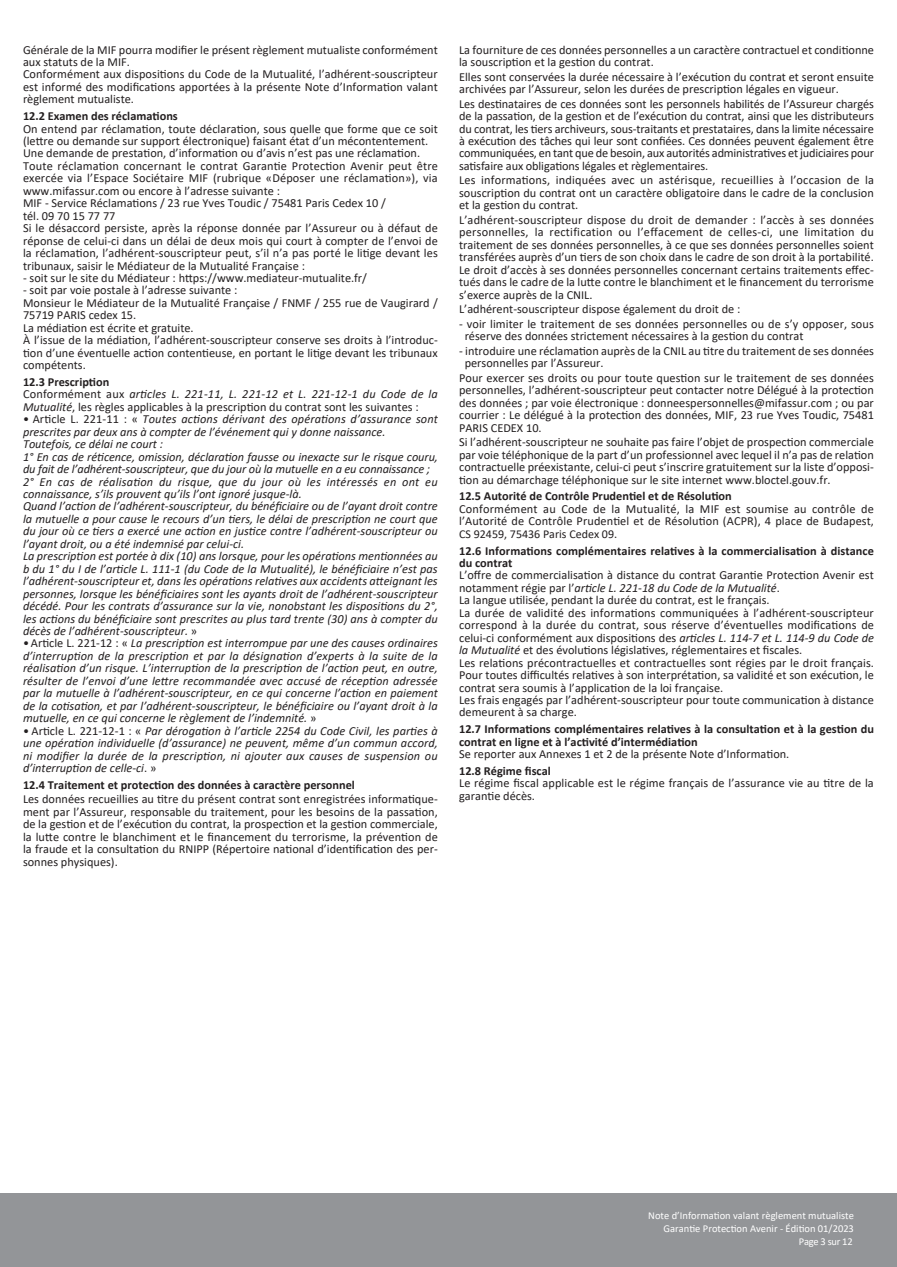
<style>
.page{position:relative;width:897px;height:1267px;background:#fff}
.page>*{position:absolute;margin:0;border:0;box-sizing:border-box;transform-origin:0 0}
.t1{font:12.3px/12.5px "Calibri";color:#231f20}
.t2{font:italic 12.3px/12.5px "Calibri";color:#231f20;text-align:justify}
.t3{font:700 12.3px/12.5px "Calibri";color:#231f20}
.t4{font:12px "Calibri";color:#231f20}
.t5{font:10.5px/13.2px "Calibri";color:#fff;text-align:right}
.s1{font-weight:700}
.s2{font-style:italic}
.s3{font-style:normal}
.s4{font-size:12px}
.s5{font-size:12.3px}
</style>
<div class="page">
<div style="left:0;top:1192px;width:896px;height:74px;background:#939598"></div>
<p class="t1" style="left:23px;top:43px;width:416px">Générale de la MIF pourra modifier le présent règlement mutualiste conformément aux statuts de la MIF.<br>Conformément aux dispositions du Code de la Mutualité, l’adhérent-souscripteur est informé des modifications apportées à la présente Note d’Information valant règlement mutualiste.</p>
<p class="t3" style="left:23px;top:110px;width:156px">12.2 Examen des réclamations</p>
<p class="t1" style="left:23px;top:122px;width:416px">On entend par réclamation, toute déclaration, sous quelle que forme que ce soit (lettre ou demande sur support électronique) faisant état d’un mécontentement.<br>Une demande de prestation, d’information ou d’avis n’est pas une réclamation.<br>Toute réclamation concernant le contrat Garantie Protection Avenir peut être exercée via l’Espace Sociétaire MIF (rubrique «Déposer une réclamation»), via www.mifassur.com ou encore à l’adresse suivante :<br>MIF - Service Réclamations / 23 rue Yves Toudic / 75481 Paris Cedex 10 /<br>tél. 09 70 15 77 77<br>Si le désaccord persiste, après la réponse donnée par l’Assureur ou à défaut de réponse de celui-ci dans un délai de deux mois qui court à compter de l’envoi de la réclamation, l’adhérent-souscripteur peut, s’il n’a pas porté le litige devant les tribunaux, saisir le Médiateur de la Mutualité Française :</p>
<p class="t1" style="left:23px;top:271px;width:345px">- soit sur le site du Médiateur : https://www.mediateur-mutualite.fr/</p>
<p class="t1" style="left:23px;top:284px;width:416px">- soit par voie postale à l’adresse suivante :<br>Monsieur le Médiateur de la Mutualité Française / FNMF / 255 rue de Vaugirard / 75719 PARIS cedex 15.<br>La médiation est écrite et gratuite.<br>À l’issue de la médiation, l’adhérent-souscripteur conserve ses droits à l’introduc&shy;tion d’une éventuelle action contentieuse, en portant le litige devant les tribunaux compétents.</p>
<p class="t1" style="left:23px;top:375px;width:416px"><span class="s1">12.3 Prescription<br></span>Conformément aux <span class="s2">articles L. 221-11, L. 221-12 et L. 221-12-1 du Code de la<br>Mutualité</span>, les règles applicables à la prescription du contrat sont les suivantes :</p>
<p class="t2" style="left:23px;top:412px;width:416px;text-align:left"><span class="s3">• Article L. 221-11 : «</span> Toutes actions dérivant des opérations d’assurance sont prescrites par deux ans à compter de l’événement qui y donne naissance.<br>Toutefois, ce délai ne court :<br>1° En cas de réticence, omission, déclaration fausse ou inexacte sur le risque couru, du fait de l’adhérent-souscripteur, que du jour où la mutuelle en a eu connaissance ; 2° En cas de réalisation du risque, que du jour où les intéressés en ont eu connaissance, s’ils prouvent qu’ils l’ont ignoré jusque-là.<br>Quand l’action de l’adhérent-souscripteur, du bénéficiaire ou de l’ayant droit contre la mutuelle a pour cause le recours d’un tiers, le délai de prescription ne court que du jour où ce tiers a exercé une action en justice contre l’adhérent-souscripteur ou l’ayant droit, ou a été indemnisé par celui-ci.<br>La prescription est portée à dix (10) ans lorsque, pour les opérations mentionnées au b du 1° du I de l’article L. 111-1 (du Code de la Mutualité), le bénéficiaire n’est pas l’adhérent-souscripteur et, dans les opérations relatives aux accidents atteignant les personnes, lorsque les bénéficiaires sont les ayants droit de l’adhérent-souscripteur décédé. Pour les contrats d’assurance sur la vie, nonobstant les dispositions du 2°, les actions du bénéficiaire sont prescrites au plus tard trente (30) ans à compter du décès de l’adhérent-souscripteur. <span class="s3">»</span></p>
<p class="t2" style="left:23px;top:636px;width:416px"><span class="s3">• Article L. 221-12 : «</span> La prescription est interrompue par une des causes ordinaires d’interruption de la prescription et par la désignation d’experts à la suite de la réalisation d’un risque. L’interruption de la prescription de l’action peut, en outre, résulter de l’envoi d’une lettre recommandée avec accusé de réception adressée par la mutuelle à l’adhérent-souscripteur, en ce qui concerne l’action en paiement de la cotisation, et par l’adhérent-souscripteur, le bénéficiaire ou l’ayant droit à la mutuelle, en ce qui concerne le règlement de l’indemnité. <span class="s3">»</span></p>
<p class="t2" style="left:23px;top:723px;width:416px"><span class="s3">• Article L. 221-12-1 : «</span> Par dérogation à l’article 2254 du Code Civil, les parties à une opération individuelle (d’assurance) ne peuvent, même d’un commun accord, ni modifier la durée de la prescription, ni ajouter aux causes de suspension ou d’interruption de celle-ci<span class="s3">. »</span></p>
<p class="t3" style="left:23px;top:778px;width:333px">12.4 Traitement et protection des données à caractère personnel</p>
<p class="t1" style="left:23px;top:792px;width:416px;text-align:justify">Les données recueillies au titre du présent contrat sont enregistrées informatique&shy;ment par l’Assureur, responsable du traitement, pour les besoins de la passation, de la gestion et de l’exécution du contrat, la prospection et la gestion commerciale, la lutte contre le blanchiment et le financement du terrorisme, la prévention de la fraude et la consultation du RNIPP (Répertoire national d’identification des per&shy;sonnes physiques).</p>
<p class="t1" style="left:459px;top:43px;width:416px">La fourniture de ces données personnelles a un caractère contractuel et conditionne la souscription et la gestion du contrat.</p>
<p class="t1" style="left:459px;top:70px;width:416px">Elles sont conservées la durée nécessaire à l’exécution du contrat et seront ensuite archivées par l’Assureur, selon les durées de prescription légales en vigueur.</p>
<p class="t1" style="left:459px;top:97px;width:416px;text-align:justify">Les destinataires de ces données sont les personnels habilités de l’Assureur chargés de la passation, de la gestion et de l’exécution du contrat, ainsi que les distributeurs du contrat, les tiers archiveurs, sous-traitants et prestataires, dans la limite nécessaire à exécution des tâches qui leur sont confiées. Ces données peuvent également être communiquées, en tant que de besoin, aux autorités administratives et judiciaires pour satisfaire aux obligations légales et règlementaires.</p>
<p class="t1" style="left:459px;top:174px;width:416px;text-align:justify">Les informations, indiquées avec un astérisque, recueillies à l’occasion de la souscription du contrat ont un caractère obligatoire dans le cadre de la conclusion et la gestion du contrat.</p>
<p class="t1" style="left:459px;top:213px;width:416px;text-align:justify">L’adhérent-souscripteur dispose du droit de demander : l’accès à ses données personnelles, la rectification ou l’effacement de celles-ci, une limitation du traitement de ses données personnelles, à ce que ses données personnelles soient transférées auprès d’un tiers de son choix dans le cadre de son droit à la portabilité.<br>Le droit d’accès à ses données personnelles concernant certains traitements effec&shy;tués dans le cadre de la lutte contre le blanchiment et le financement du terrorisme s’exerce auprès de la CNIL.</p>
<p class="t1" style="left:459px;top:302px;width:283px">L’adhérent-souscripteur dispose également du droit de :</p>
<p class="t1" style="left:464px;top:317px;width:410px;text-indent:-6px">- voir limiter le traitement de ses données personnelles ou de s’y opposer, sous réserve des données strictement nécessaires à la gestion du contrat</p>
<p class="t1" style="left:464px;top:344px;width:411px;text-indent:-6px">- introduire une réclamation auprès de la CNIL au titre du traitement de ses données personnelles par l’Assureur.</p>
<p class="t1" style="left:459px;top:371px;width:416px;text-align:justify">Pour exercer ses droits ou pour toute question sur le traitement de ses données personnelles, l’adhérent-souscripteur peut contacter notre Délégué à la protection des données ; par voie électronique : donneespersonnelles@mifassur.com ; ou par courrier : Le délégué à la protection des données, MIF, 23 rue Yves Toudic, 75481<br>PARIS CEDEX 10.</p>
<p class="t1" style="left:459px;top:435px;width:416px;text-align:justify">Si l’adhérent-souscripteur ne souhaite pas faire l’objet de prospection commerciale par voie téléphonique de la part d’un professionnel avec lequel il n’a pas de relation contractuelle préexistante, celui-ci peut s’inscrire gratuitement sur la liste d’opposi&shy;tion au démarchage téléphonique sur le site internet www.bloctel.gouv.fr.</p>
<p class="t3" style="left:459px;top:490px;width:274px">12.5 Autorité de Contrôle Prudentiel et de Résolution</p>
<p class="t1" style="left:459px;top:502px;width:416px">Conformément au Code de la Mutualité, la MIF est soumise au contrôle de l’Autorité de Contrôle Prudentiel et de Résolution (ACPR), 4 place de Budapest<span class="s4">,</span></p>
<p class="t4" style="left:459px;top:525px;width:159px">CS 92459, 75436 Paris Cedex 09<span class="s5">.</span></p>
<p class="t3" style="left:459px;top:544px;width:416px">12.6 Informations complémentaires relatives à la commercialisation à distance du contrat</p>
<p class="t1" style="left:459px;top:568px;width:416px">L’offre de commercialisation à distance du contrat Garantie Protection Avenir est notamment régie par l’<span class="s2">article L. 221-18 du Code de la Mutualité</span>.<br>La langue utilisée, pendant la durée du contrat, est le français.<br>La durée de validité des informations communiquées à l’adhérent-souscripteur correspond à la durée du contrat, sous réserve d’éventuelles modifications de celui-ci conformément aux dispositions des <span class="s2">articles L. 114-7 et L. 114-9 du Code de la Mutualité</span> et des évolutions législatives, réglementaires et fiscales.<br>Les relations précontractuelles et contractuelles sont régies par le droit français.<br>Pour toutes difficultés relatives à son interprétation, sa validité et son exécution, le contrat sera soumis à l’application de la loi française.<br>Les frais engagés par l’adhérent-souscripteur pour toute communication à distance demeurent à sa charge.</p>
<p class="t3" style="left:459px;top:722px;width:416px">12.7 Informations complémentaires relatives à la consultation et à la gestion du contrat en ligne et à l’activité d’intermédiation</p>
<p class="t1" style="left:459px;top:747px;width:332px">Se reporter aux Annexes 1 et 2 de la présente Note d’Information.</p>
<p class="t3" style="left:459px;top:764px;width:93px">12.8 Régime fiscal</p>
<p class="t1" style="left:459px;top:776px;width:416px">Le régime fiscal applicable est le régime français de l’assurance vie au titre de la garantie décès.</p>
<p class="t5" style="left:648px;top:1208px;width:207px">Note d’Information valant règlement mutualiste<br>Garantie Protection Avenir - Édition 01/2023<br>Page 3 sur 12</p>
</div>
